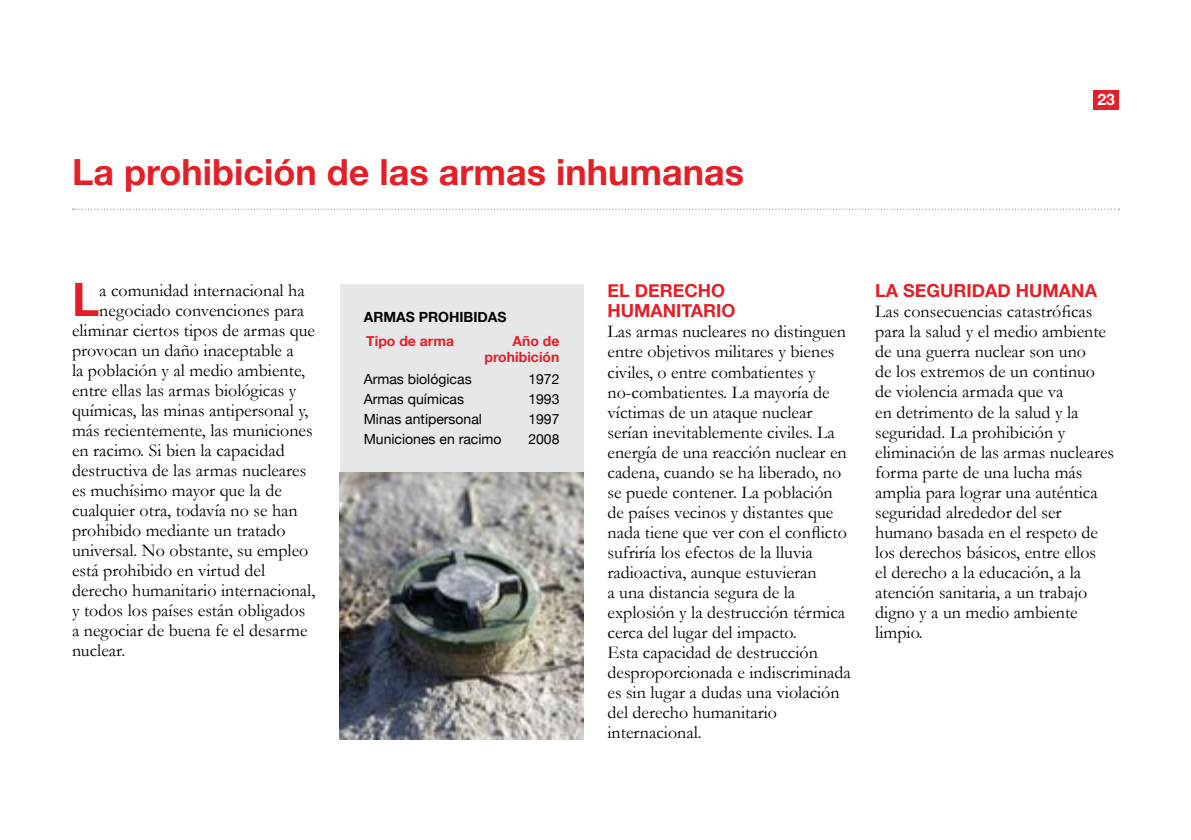
<style>
.page{position:relative;width:1191px;height:840px;background:#fff}
.page>*{position:absolute;margin:0;border:0;box-sizing:border-box;transform-origin:0 0}
.t1{font:700 46px "Helvetica Neue";color:#e31f27}
.t2{font:700 36px "Helvetica Neue";color:#e31f27}
.t3{font:18px/20px "Garamond";color:#000}
.t4{font:700 18px/20px "Helvetica Neue";color:#e31f27}
.t5{font:700 15.8px "Helvetica Neue";color:#fff}
.t6{font:14px "Helvetica Neue";color:#000}
.t7{font:700 14px/16px "Helvetica Neue";color:#e31f27;text-align:right}
.t8{font:700 14px "Helvetica Neue";color:#000}
</style>
<div class="page">
<div style="left:1093px;top:90px;width:26px;height:20px;background:#e31f27"></div>
<svg style="left:72px;top:208px;width:1047px;height:1px"></svg>
<div style="left:340px;top:284px;width:243px;height:188px;background:#e6e7e8"></div>
<img style="left:340px;top:472px;width:243px;height:267px">
<h2 class="t2" style="left:72px;top:144px;width:673px">La prohibición de las armas inhumanas</h2>
<p class="t5" style="left:1097px;top:87px;width:19px">23</p>
<h1 class="t1" style="left:72px;top:263px;width:29px">L</h1>
<p class="t3" style="left:99px;top:280px;width:207px">a comunidad internacional ha</p>
<p class="t3" style="left:99px;top:300px;width:206px">negociado convenciones para</p>
<p class="t3" style="left:72px;top:320px;width:244px">eliminar ciertos tipos de armas que</p>
<p class="t3" style="left:72px;top:340px;width:223px">provocan un daño inaceptable a</p>
<p class="t3" style="left:72px;top:360px;width:235px">la población y al medio ambiente,</p>
<p class="t3" style="left:72px;top:380px;width:226px">entre ellas las armas biológicas y</p>
<p class="t3" style="left:72px;top:400px;width:238px">químicas, las minas antipersonal y,</p>
<p class="t3" style="left:72px;top:420px;width:242px">más recientemente, las municiones</p>
<p class="t3" style="left:72px;top:440px;width:214px">en racimo. Si bien la capacidad</p>
<p class="t3" style="left:72px;top:460px;width:236px">destructiva de las armas nucleares</p>
<p class="t3" style="left:72px;top:480px;width:211px">es muchísimo mayor que la de</p>
<p class="t3" style="left:72px;top:500px;width:227px">cualquier otra, todavía no se han</p>
<p class="t3" style="left:72px;top:520px;width:215px">prohibido mediante un tratado</p>
<p class="t3" style="left:72px;top:540px;width:238px">universal. No obstante, su empleo</p>
<p class="t3" style="left:72px;top:560px;width:195px">está prohibido en virtud del</p>
<p class="t3" style="left:72px;top:580px;width:245px">derecho humanitario internacional,</p>
<p class="t3" style="left:72px;top:600px;width:235px">y todos los países están obligados</p>
<p class="t3" style="left:72px;top:620px;width:237px">a negociar de buena fe el desarme</p>
<p class="t3" style="left:72px;top:640px;width:55px">nuclear.</p>
<p class="t8" style="left:364px;top:306px;width:144px">ARMAS PROHIBIDAS</p>
<p class="t7" style="left:366px;top:333px;width:89px">Tipo de arma</p>
<p class="t7" style="left:484px;top:333px;width:76px">Año de prohibición</p>
<p class="t6" style="left:364px;top:369px;width:109px">Armas biológicas</p>
<p class="t6" style="left:528px;top:369px;width:33px">1972</p>
<p class="t6" style="left:364px;top:389px;width:102px">Armas químicas</p>
<p class="t6" style="left:528px;top:389px;width:33px">1993</p>
<p class="t6" style="left:364px;top:409px;width:120px">Minas antipersonal</p>
<p class="t6" style="left:528px;top:409px;width:33px">1997</p>
<p class="t6" style="left:364px;top:429px;width:139px">Municiones en racimo</p>
<p class="t6" style="left:528px;top:429px;width:33px">2008</p>
<p class="t4" style="left:607px;top:281px;width:129px">EL DERECHO<br>HUMANITARIO</p>
<p class="t3" style="left:607px;top:321px;width:245px">Las armas nucleares no distinguen entre objetivos militares y bienes civiles, o entre combatientes y no-combatientes. La mayoría de víctimas de un ataque nuclear serían inevitablemente civiles. La energía de una reacción nuclear en cadena, cuando se ha liberado, no se puede contener. La población de países vecinos y distantes que nada tiene que ver con el conflicto sufriría los efectos de la lluvia radioactiva, aunque estuvieran<br>a una distancia segura de la explosión y la destrucción térmica cerca del lugar del impacto.<br>Esta capacidad de destrucción desproporcionada e indiscriminada es sin lugar a dudas una violación del derecho humanitario internacional.</p>
<p class="t4" style="left:875px;top:281px;width:223px">LA SEGURIDAD HUMANA</p>
<p class="t3" style="left:875px;top:301px;width:240px">Las consecuencias catastróficas para la salud y el medio ambiente de una guerra nuclear son uno<br>de los extremos de un continuo de violencia armada que va<br>en detrimento de la salud y la seguridad. La prohibición y eliminación de las armas nucleares forma parte de una lucha más amplia para lograr una auténtica seguridad alrededor del ser humano basada en el respeto de los derechos básicos, entre ellos<br>el derecho a la educación, a la atención sanitaria, a un trabajo digno y a un medio ambiente limpio.</p>
</div>
